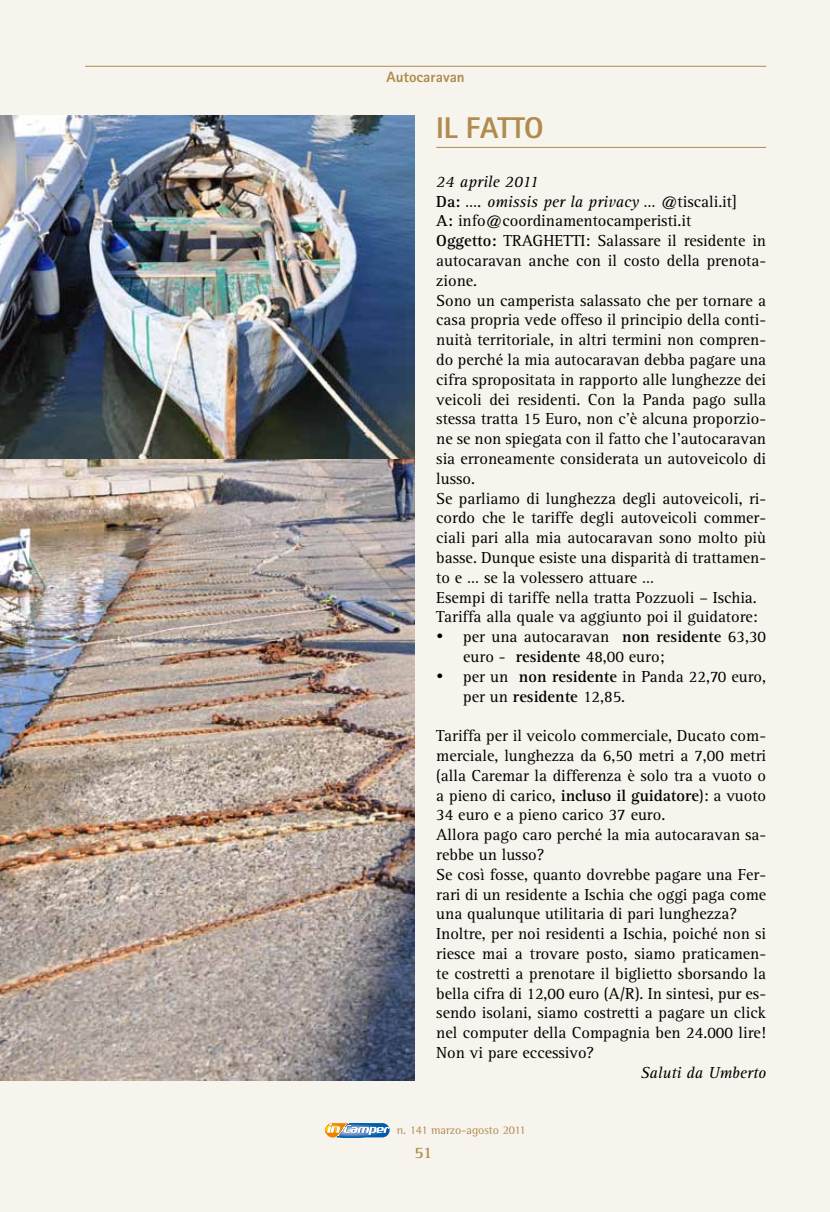
<style>
.page{position:relative;width:830px;height:1212px;background:#fff}
.page>*{position:absolute;margin:0;border:0;box-sizing:border-box;transform-origin:0 0}
.t1{font:800 30px "Rotis Sans Serif";letter-spacing:-.01em;color:#ae8c4d}
.t2{font:16.5px/19.8px "Rotis Serif";color:#000}
.t3{font:italic 16.5px "Rotis Serif";color:#000}
.t4{font:700 16.5px "Rotis Serif";color:#ae8c4d}
.t5{font:800 15px "Rotis Sans Serif";color:#ae8c4d}
.t6{font:12px "Rotis Semi Serif";color:#ae8c4d}
.s1{font-style:italic}
.s2{font-weight:700}
</style>
<div class="page">
<div style="left:0;top:0;width:829px;height:1212px;background:#f7f3ed"></div>
<svg style="left:325px;top:1123px;width:64px;height:14px"></svg>
<hr style="left:85px;top:66px;width:680px;height:1px;background:#ae8c4d">
<hr style="left:436px;top:147px;width:329px;height:1px;background:#ae8c4d">
<img style="left:0;top:458px;width:415px;height:622px">
<img style="left:0;top:115px;width:415px;height:343px">
<p class="t5" style="left:386px;top:68px;width:80px">Autocaravan</p>
<h1 class="t1" style="left:436px;top:109px;width:109px">IL FATTO</h1>
<p class="t2" style="left:436px;top:172px;width:331px"><span class="s1">24 aprile 2011<br></span><span class="s2">Da:</span> <span class="s1">…. omissis per la privacy …</span> @tiscali.it]<br><span class="s2">A:</span> info@coordinamentocamperisti.it<br><span class="s2">Oggetto:</span> TRAGHETTI: Salassare il residente in autocaravan anche con il costo della prenota&shy;zione.<br>Sono un camperista salassato che per tornare a casa propria vede offeso il principio della conti&shy;nuità territoriale, in altri termini non compren&shy;do perché la mia autocaravan debba pagare una cifra spropositata in rapporto alle lunghezze dei veicoli dei residenti. Con la Panda pago sulla stessa tratta 15 Euro, non c’è alcuna proporzio&shy;ne se non spiegata con il fatto che l’autocaravan sia erroneamente considerata un autoveicolo di lusso.<br>Se parliamo di lunghezza degli autoveicoli, ri&shy;cordo che le tariffe degli autoveicoli commer&shy;ciali pari alla mia autocaravan sono molto più basse. Dunque esiste una disparità di trattamen&shy;to e … se la volessero attuare …<br>Esempi di tariffe nella tratta Pozzuoli – Ischia.<br>Tariffa alla quale va aggiunto poi il guidatore:</p>
<p class="t2" style="left:463px;top:627px;width:304px;text-indent:-27px">• per una autocaravan <span class="s2">non residente</span> 63,30 euro - <span class="s2">residente</span> 48,00 euro;</p>
<p class="t2" style="left:463px;top:667px;width:304px;text-indent:-27px">• per un <span class="s2">non residente</span> in Panda 22,70 euro, per un <span class="s2">residente</span> 12,85.</p>
<p class="t2" style="left:436px;top:726px;width:331px">Tariffa per il veicolo commerciale, Ducato com&shy;merciale, lunghezza da 6,50 metri a 7,00 metri (alla Caremar la differenza è solo tra a vuoto o a pieno di carico, <span class="s2">incluso il guidatore</span>): a vuoto 34 euro e a pieno carico 37 euro.<br>Allora pago caro perché la mia autocaravan sa&shy;rebbe un lusso?<br>Se così fosse, quanto dovrebbe pagare una Fer&shy;rari di un residente a Ischia che oggi paga come una qualunque utilitaria di pari lunghezza?<br>Inoltre, per noi residenti a Ischia, poiché non si riesce mai a trovare posto, siamo praticamen&shy;te costretti a prenotare il biglietto sborsando la bella cifra di 12,00 euro (A/R). In sintesi, pur es&shy;sendo isolani, siamo costretti a pagare un click nel computer della Compagnia ben 24.000 lire!<br>Non vi pare eccessivo?</p>
<p class="t3" style="left:640px;top:1063px;width:127px">Saluti da Umberto</p>
<p class="t6" style="left:396px;top:1123px;width:130px">n. 141 marzo-agosto 2011</p>
<p class="t4" style="left:414px;top:1142px;width:19px">51</p>
</div>
